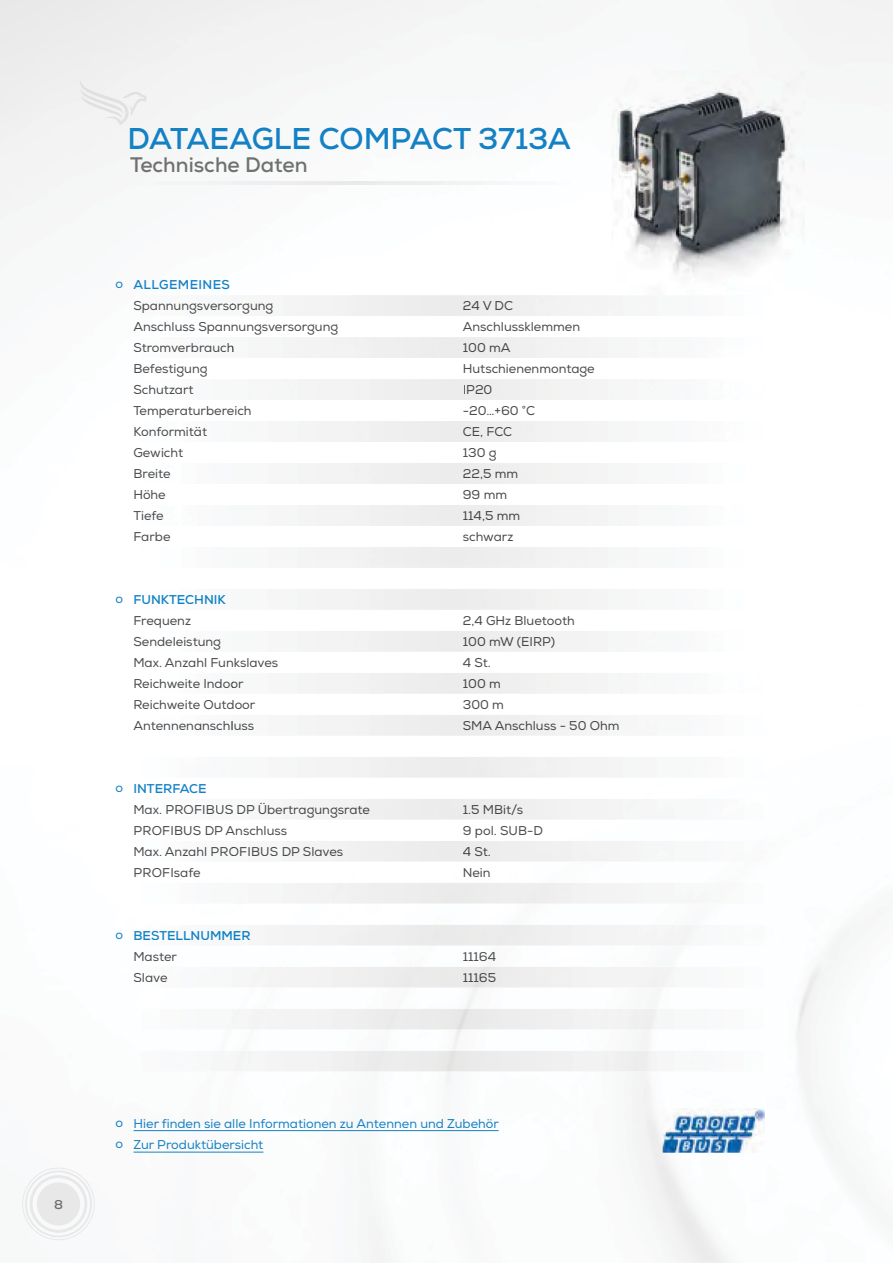
<style>
.page{position:relative;width:893px;height:1263px;background:#fff}
.page>*{position:absolute;margin:0;border:0;box-sizing:border-box;transform-origin:0 0}
.t1{font:700 30px "Nexa";color:#1481c5}
.t2{font:700 21px "Nexa";color:#70706f}
.t3{font:12.75px "Nexa";color:#4b4a4a}
.t4{font:12.75px "Nexa";color:#494949}
.t5{font:12.75px/21.5px "Nexa";color:#1481c5}
.t6{font:12.75px "Nexa";color:#464545}
.t7{font:12.75px "Nexa";color:#474747}
.t8{font:12.75px "Nexa";color:#4b4a49}
.t9{font:700 12.75px "Nexa";color:#0e80c4}
.t10{font:12.75px "Nexa";color:#464645}
.t11{font:700 12.75px "Nexa";letter-spacing:.02em;color:#1481c5}
.t12{font:700 12.75px "Nexa";color:#1481c5}
.t13{font:700 12.75px "Nexa";color:#70706f}
.s1{color:#4b4a49}
.s2{color:#484847}
.s3{color:#464645}
.s4{color:#494949}
.s5{color:#1282c5}
.s6{color:#1181c4}
.s7{color:#0f81c5}
.s8{color:#0a7fc3}
.s9{color:#474745}
.s10{color:#464545}
.s11{color:#474747}
</style>
<div class="page">
<img style="left:0;top:0;width:892px;height:1263px">
<img style="left:78px;top:78px;width:51px;height:48px">
<img style="left:81px;top:115px;width:43px;height:3px">
<img style="left:80px;top:88px;width:44px;height:27px">
<img style="left:122px;top:92px;width:25px;height:25px">
<img style="left:133px;top:1051px;width:637px;height:21px;border-radius:4px">
<img style="left:133px;top:1009px;width:637px;height:21px;border-radius:4px">
<img style="left:133px;top:337px;width:637px;height:21px;border-radius:4px">
<img style="left:463px;top:343px;width:47px;height:9px">
<img style="left:134px;top:342px;width:99px;height:10px">
<img style="left:133px;top:925px;width:637px;height:21px;border-radius:4px">
<img style="left:135px;top:930px;width:115px;height:10px">
<img style="left:133px;top:967px;width:637px;height:21px;border-radius:4px">
<img style="left:463px;top:973px;width:32px;height:9px">
<img style="left:134px;top:972px;width:33px;height:10px">
<img style="left:133px;top:295px;width:637px;height:21px;border-radius:4px">
<img style="left:463px;top:301px;width:50px;height:9px">
<img style="left:134px;top:300px;width:139px;height:13px">
<img style="left:133px;top:631px;width:637px;height:21px;border-radius:4px">
<img style="left:463px;top:637px;width:91px;height:11px">
<img style="left:134px;top:636px;width:86px;height:13px">
<img style="left:133px;top:463px;width:637px;height:21px;border-radius:4px">
<img style="left:463px;top:469px;width:54px;height:11px">
<img style="left:135px;top:469px;width:35px;height:9px">
<img style="left:133px;top:799px;width:637px;height:21px;border-radius:4px">
<img style="left:463px;top:805px;width:60px;height:10px">
<img style="left:135px;top:805px;width:27px;height:9px">
<img style="left:167px;top:804px;width:66px;height:10px">
<div style="left:233px;top:802px;width:136px;height:15px;background:#f3f3f3"></div>
<img style="left:133px;top:379px;width:637px;height:21px;border-radius:4px">
<img style="left:464px;top:385px;width:27px;height:9px">
<img style="left:134px;top:384px;width:59px;height:10px">
<img style="left:133px;top:715px;width:637px;height:21px;border-radius:4px">
<div style="left:463px;top:721px;width:155px;height:10px;background:#f1f0f0"></div>
<img style="left:134px;top:721px;width:120px;height:9px">
<img style="left:133px;top:547px;width:637px;height:21px;border-radius:4px">
<img style="left:133px;top:883px;width:637px;height:21px;border-radius:4px">
<img style="left:133px;top:673px;width:637px;height:21px;border-radius:4px">
<img style="left:463px;top:679px;width:37px;height:9px">
<img style="left:135px;top:679px;width:108px;height:9px">
<img style="left:133px;top:505px;width:637px;height:21px;border-radius:4px">
<img style="left:463px;top:511px;width:56px;height:11px">
<img style="left:134px;top:511px;width:29px;height:9px">
<div style="left:133px;top:841px;width:637px;height:21px;background:#f3f3f3;border-radius:4px"></div>
<img style="left:463px;top:847px;width:27px;height:10px">
<img style="left:135px;top:847px;width:72px;height:9px">
<img style="left:212px;top:846px;width:131px;height:10px">
<img style="left:133px;top:421px;width:637px;height:21px;border-radius:4px">
<img style="left:463px;top:427px;width:49px;height:11px">
<img style="left:135px;top:426px;width:72px;height:10px">
<img style="left:133px;top:757px;width:637px;height:21px;border-radius:4px">
<img style="left:133px;top:589px;width:637px;height:21px;border-radius:4px">
<img style="left:135px;top:595px;width:91px;height:9px">
<img style="left:22px;top:1168px;width:73px;height:72px">
<img style="left:128px;top:181px;width:446px;height:3px">
<img style="left:611px;top:71px;width:194px;height:225px">
<img style="left:611px;top:295px;width:157px;height:1px">
<img style="left:662px;top:1109px;width:102px;height:43px">
<hr style="left:134px;top:1130px;width:364px;height:1px;background:#1481c5">
<hr style="left:134px;top:1152px;width:129px;height:1px;background:#1481c5">
<h1 class="t1" style="left:127px;top:127px;width:445px">DATAEAGLE COMPACT 3713A</h1>
<h2 class="t2" style="left:130px;top:157px;width:179px">Technische Daten</h2>
<p class="t5" style="left:115px;top:275px;width:9px">o</p>
<p class="t11" style="left:133px;top:279px;width:98px">ALLGEMEINES</p>
<p class="t3" style="left:133px;top:321px;width:206px">Anschluss Spannungsversorgung</p>
<p class="t3" style="left:133px;top:363px;width:76px">Befestigung</p>
<p class="t3" style="left:133px;top:405px;width:120px">Temperaturbereich</p>
<p class="t3" style="left:133px;top:447px;width:51px">Gewicht</p>
<p class="t3" style="left:133px;top:489px;width:34px">Höhe</p>
<p class="t3" style="left:133px;top:531px;width:38px">Farbe</p>
<p class="t4" style="left:133px;top:300px;width:141px"><span class="s1">Span</span>nungsverso<span class="s2">rgung</span></p>
<p class="t6" style="left:463px;top:301px;width:52px">24 V D<span class="s3">C</span></p>
<p class="t3" style="left:463px;top:322px;width:119px">Anschlussklemmen</p>
<p class="t3" style="left:463px;top:364px;width:133px">Hutschienenmontage</p>
<p class="t3" style="left:463px;top:406px;width:74px">-20…+60 °C</p>
<p class="t3" style="left:463px;top:448px;width:35px">130 g</p>
<p class="t3" style="left:463px;top:490px;width:46px">99 mm</p>
<p class="t3" style="left:463px;top:532px;width:52px">schwarz</p>
<p class="t4" style="left:133px;top:342px;width:102px"><span class="s1">Stromv</span>erbrauch</p>
<p class="t6" style="left:463px;top:343px;width:49px">100 mA</p>
<p class="t4" style="left:133px;top:384px;width:62px"><span class="s1">Schu</span>tzart</p>
<p class="t6" style="left:463px;top:385px;width:31px">IP20</p>
<p class="t8" style="left:133px;top:426px;width:75px">Konfor<span class="s4">mität</span></p>
<p class="t6" style="left:463px;top:427px;width:51px">CE, FC<span class="s3">C</span></p>
<p class="t8" style="left:133px;top:468px;width:39px">Breite</p>
<p class="t6" style="left:463px;top:469px;width:57px">22,5 m<span class="s3">m</span></p>
<p class="t8" style="left:133px;top:510px;width:32px">Tiefe</p>
<p class="t6" style="left:463px;top:511px;width:59px">114,5 mm</p>
<p class="t5" style="left:115px;top:590px;width:9px">o</p>
<p class="t9" style="left:133px;top:594px;width:94px"><span class="s5">FU</span><span class="s6">NK</span><span class="s7">TE</span>CHNI<span class="s8">K</span></p>
<p class="t3" style="left:133px;top:615px;width:59px">Frequenz</p>
<p class="t3" style="left:133px;top:657px;width:146px">Max. Anzahl Funkslaves</p>
<p class="t3" style="left:133px;top:699px;width:123px">Reichweite Outdoor</p>
<p class="t3" style="left:463px;top:616px;width:113px">2,4 GHz Bluetooth</p>
<p class="t3" style="left:463px;top:658px;width:29px">4 St.</p>
<p class="t3" style="left:463px;top:700px;width:43px">300 m</p>
<p class="t4" style="left:133px;top:636px;width:89px"><span class="s1">Send</span>eleistung</p>
<p class="t6" style="left:463px;top:637px;width:94px">100 mW <span class="s3">(EIRP</span><span class="s9">)</span></p>
<p class="t4" style="left:133px;top:678px;width:111px"><span class="s1">Reichw</span>eite Indoo<span class="s2">r</span></p>
<p class="t6" style="left:463px;top:679px;width:39px">100 m</p>
<p class="t4" style="left:133px;top:720px;width:122px"><span class="s1">Ante</span>nnenanschl<span class="s2">uss</span></p>
<p class="t10" style="left:463px;top:721px;width:158px"><span class="s10">SMA An</span>schluss <span class="s11">- 50 Ohm</span></p>
<p class="t5" style="left:115px;top:779px;width:9px">o</p>
<p class="t12" style="left:133px;top:783px;width:75px">INTERFACE</p>
<p class="t3" style="left:133px;top:825px;width:155px">PROFIBUS DP Anschluss</p>
<p class="t3" style="left:133px;top:867px;width:68px">PROFIsafe</p>
<p class="t7" style="left:133px;top:804px;width:238px"><span class="s1">Max.</span> <span class="s4">PROFIBUS</span> <span class="s2">DP Über</span>tragungsra<span class="s3">te</span></p>
<p class="t6" style="left:463px;top:805px;width:62px">1.5 MB<span class="s3">it/s</span></p>
<p class="t3" style="left:463px;top:826px;width:82px">9 pol. SUB-D</p>
<p class="t3" style="left:463px;top:868px;width:29px">Nein</p>
<p class="t4" style="left:133px;top:846px;width:211px"><span class="s1">Max.</span> Anzahl PRO<span class="s2">FIBUS D</span><span class="s11">P Slaves</span></p>
<p class="t6" style="left:463px;top:847px;width:29px">4 St.</p>
<p class="t5" style="left:115px;top:926px;width:9px">o</p>
<p class="t9" style="left:133px;top:930px;width:119px"><span class="s5">BE</span><span class="s6">ST</span><span class="s7">EL</span>LNUM<span class="s8">MER</span></p>
<p class="t8" style="left:133px;top:972px;width:35px">Slave</p>
<p class="t6" style="left:463px;top:973px;width:35px">11165</p>
<p class="t3" style="left:133px;top:951px;width:45px">Master</p>
<p class="t3" style="left:463px;top:952px;width:35px">11164</p>
<p class="t13" style="left:54px;top:1200px;width:10px">8</p>
<p class="t5" style="left:115px;top:1114px;width:9px;line-height:21px">o o</p>
<p class="t5" style="left:134px;top:1114px;width:367px">Hier finden sie alle Informationen zu Antennen und Zubehör<br>Zur Produktübersicht</p>
</div>
